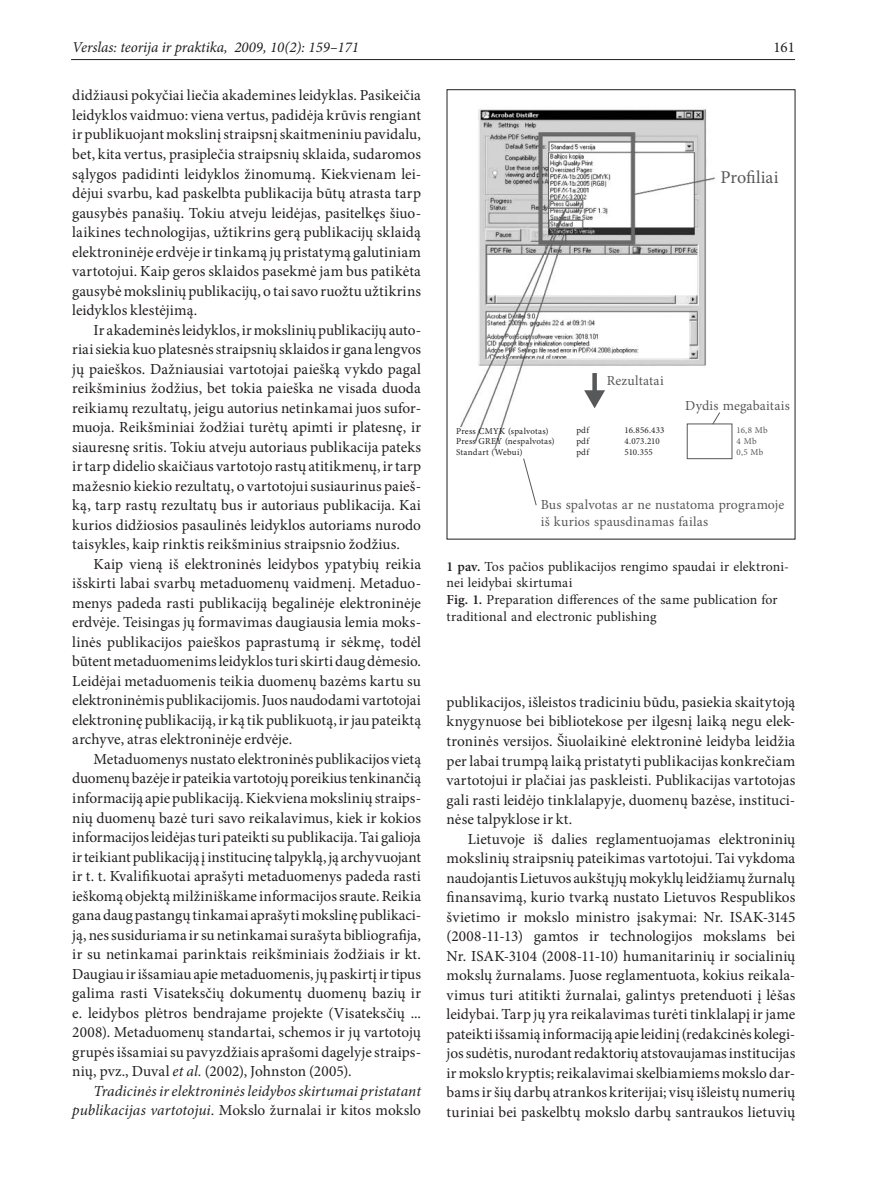
<style>
.page{position:relative;width:872px;height:1191px;background:#fff}
.page>*{position:absolute;margin:0;border:0;box-sizing:border-box;transform-origin:0 0}
.t1{font:18px "Minion Pro";letter-spacing:.005em;color:#57585a}
.t2{font:15.3px/19.5px "Minion Pro";letter-spacing:.01em;color:#231f20;text-align:justify}
.t3{font:italic 15.3px/19.5px "Minion Pro";letter-spacing:.005em;color:#231f20;text-align:right}
.t4{font:italic 15px "Minion Pro";letter-spacing:-.005em;color:#231f20}
.t5{font:15px "Minion Pro";color:#231f20}
.t6{font:13.8px/16.5px "Minion Pro";letter-spacing:.005em;color:#231f20}
.t7{font:13.8px/16.5px "Minion Pro";letter-spacing:.01em;color:#57585a}
.t8{font:9px/10.5px "Minion Pro";letter-spacing:.025em;color:#231f20}
.t9{font:9px/10.8px "Minion Pro";color:#231f20}
.t10{font:9px/10.8px "Minion Pro";letter-spacing:.04em;color:#57585a}
.s1{font-style:italic}
.s2{font-style:normal}
.s3{font-weight:600}
</style>
<div class="page">
<hr style="left:71px;top:59px;width:724px;height:1px;background:#231f20">
<img style="left:460px;top:89px;width:336px;height:435px">
<svg style="left:584px;top:390px;width:21px;height:18px"></svg>
<div style="left:592px;top:373px;width:5px;height:24px;background:#57585a"></div>
<div style="left:687px;top:424px;width:45px;height:35px;border:1px solid #57585a"></div>
<svg style="left:712px;top:412px;width:8px;height:13px"></svg>
<svg style="left:523px;top:458px;width:13px;height:48px"></svg>
<p class="t4" style="left:72px;top:37px;width:288px">Verslas: teorija ir praktika, 2009, 10(2): 159–171</p>
<p class="t5" style="left:773px;top:38px;width:23px">161</p>
<p class="t2" style="left:72px;top:86px;width:350px">didžiausi pokyčiai liečia akademines leidyklas. Pasikeičia leidyklos vaidmuo: viena vertus, padidėja krūvis rengiant ir publikuojant mokslinį straipsnį skaitmeniniu pavidalu, bet, kita vertus, prasiplečia straipsnių sklaida, sudaromos sąlygos padidinti leidyklos žinomumą. Kiekvienam lei&shy;dėjui svarbu, kad paskelbta publikacija būtų atrasta tarp gausybės panašių. Tokiu atveju leidėjas, pasitelkęs šiuo&shy;laikines technologijas, užtikrins gerą publikacijų sklaidą elektroninėje erdvėje ir tinkamą jų pristatymą galutiniam vartotojui. Kaip geros sklaidos pasekmė jam bus patikėta gausybė mokslinių publikacijų, o tai savo ruožtu užtikrins leidyklos klestėjimą.</p>
<p class="t2" style="left:72px;top:320px;width:350px;text-indent:21px">Ir akademinės leidyklos, ir mokslinių publikacijų auto&shy;riai siekia kuo platesnės straipsnių sklaidos ir gana lengvos jų paieškos. Dažniausiai vartotojai paiešką vykdo pagal reikšminius žodžius, bet tokia paieška ne visada duoda reikiamų rezultatų, jeigu autorius netinkamai juos sufor&shy;muoja. Reikšminiai žodžiai turėtų apimti ir platesnę, ir siauresnę sritis. Tokiu atveju autoriaus publikacija pateks ir tarp didelio skaičiaus vartotojo rastų atitikmenų, ir tarp mažesnio kiekio rezultatų, o vartotojui susiaurinus paieš&shy;ką, tarp rastų rezultatų bus ir autoriaus publikacija. Kai kurios didžiosios pasaulinės leidyklos autoriams nurodo taisykles, kaip rinktis reikšminius straipsnio žodžius.</p>
<p class="t2" style="left:72px;top:554px;width:350px;text-indent:21px">Kaip vieną iš elektroninės leidybos ypatybių reikia išskirti labai svarbų metaduomenų vaidmenį. Metaduo&shy;menys padeda rasti publikaciją begalinėje elektroninėje erdvėje. Teisingas jų formavimas daugiausia lemia moks&shy;linės publikacijos paieškos paprastumą ir sėkmę, todėl būtent metaduomenims leidyklos turi skirti daug dėmesio.<br>Leidėjai metaduomenis teikia duomenų bazėms kartu su elektroninėmis publikacijomis. Juos naudodami vartotojai elektroninę publikaciją, ir ką tik publikuotą, ir jau pateiktą archyve, atras elektroninėje erdvėje.</p>
<p class="t2" style="left:72px;top:749px;width:350px;text-indent:21px">Metaduomenys nustato elektroninės publikacijos vietą duomenų bazėje ir pateikia vartotojų poreikius tenkinančią informaciją apie publikaciją. Kiekviena mokslinių straips&shy;nių duomenų bazė turi savo reikalavimus, kiek ir kokios informacijos leidėjas turi pateikti su publikacija. Tai galioja ir teikiant publikaciją į institucinę talpyklą, ją archyvuojant ir t. t. Kvalifikuotai aprašyti metaduomenys padeda rasti ieškomą objektą milžiniškame informacijos sraute. Reikia gana daug pastangų tinkamai aprašyti mokslinę publikaci&shy;ją, nes susiduriama ir su netinkamai surašyta bibliografija, ir su netinkamai parinktais reikšminiais žodžiais ir kt.<br>Daugiau ir išsamiau apie metaduomenis, jų paskirtį ir tipus galima rasti Visateksčių dokumentų duomenų bazių ir e. leidybos plėtros bendrajame projekte (Visateksčių ...<br>2008). Metaduomenų standartai, schemos ir jų vartotojų grupės išsamiai su pavyzdžiais aprašomi dagelyje straips&shy;nių, pvz., Duval <span class="s1">et al.</span> (2002), Johnston (2005).</p>
<p class="t3" style="left:72px;top:1081px;width:350px">Tradicinės ir elektroninės leidybos skirtumai pristatant publikacijas vartotojui<span class="s2">. Mokslo žurnalai ir kitos mokslo</span></p>
<p class="t1" style="left:720px;top:165px;width:60px">Profiliai</p>
<p class="t7" style="left:607px;top:373px;width:58px">Rezultatai</p>
<p class="t7" style="left:685px;top:397px;width:106px">Dydis megabaitais</p>
<p class="t8" style="left:456px;top:425px;width:100px">Press CMYK (spalvotas)<br>Press GREY (nespalvotas)<br>Standart (Webui)</p>
<p class="t10" style="left:736px;top:425px;width:33px">16,8 Mb<br>4 Mb<br>0,5 Mb</p>
<p class="t8" style="left:576px;top:425px;width:14px;text-align:justify">pdf pdf pdf</p>
<p class="t9" style="left:624px;top:425px;width:41px">16.856.433<br>4.073.210<br>510.355</p>
<p class="t7" style="left:541px;top:497px;width:245px">Bus spalvotas ar ne nustatoma programoje iš kurios spausdinamas failas</p>
<p class="t6" style="left:446px;top:558px;width:344px"><span class="s3">1 pav.</span> Tos pačios publikacijos rengimo spaudai ir elektroni&shy;nei leidybai skirtumai<br><span class="s3">Fig. 1.</span> Preparation differences of the same publication for traditional and electronic publishing</p>
<p class="t2" style="left:446px;top:692px;width:350px">publikacijos, išleistos tradiciniu būdu, pasiekia skaitytoją knygynuose bei bibliotekose per ilgesnį laiką negu elek&shy;troninės versijos. Šiuolaikinė elektroninė leidyba leidžia per labai trumpą laiką pristatyti publikacijas konkrečiam vartotojui ir plačiai jas paskleisti. Publikacijas vartotojas gali rasti leidėjo tinklalapyje, duomenų bazėse, instituci&shy;nėse talpyklose ir kt.</p>
<p class="t2" style="left:446px;top:829px;width:350px;text-indent:21px">Lietuvoje iš dalies reglamentuojamas elektroninių mokslinių straipsnių pateikimas vartotojui. Tai vykdoma naudojantis Lietuvos aukštųjų mokyklų leidžiamų žurnalų finansavimą, kurio tvarką nustato Lietuvos Respublikos švietimo ir mokslo ministro įsakymai: Nr. ISAK-3145 (2008-11-13) gamtos ir technologijos mokslams bei Nr. ISAK-3104 (2008-11-10) humanitarinių ir socialinių mokslų žurnalams. Juose reglamentuota, kokius reikala&shy;vimus turi atitikti žurnalai, galintys pretenduoti į lėšas leidybai. Tarp jų yra reikalavimas turėti tinklalapį ir jame pateikti išsamią informaciją apie leidinį (redakcinės kolegi&shy;jos sudėtis, nurodant redaktorių atstovaujamas institucijas ir mokslo kryptis; reikalavimai skelbiamiems mokslo dar&shy;bams ir šių darbų atrankos kriterijai; visų išleistų numerių turiniai bei paskelbtų mokslo darbų santraukos lietuvių</p>
</div>
